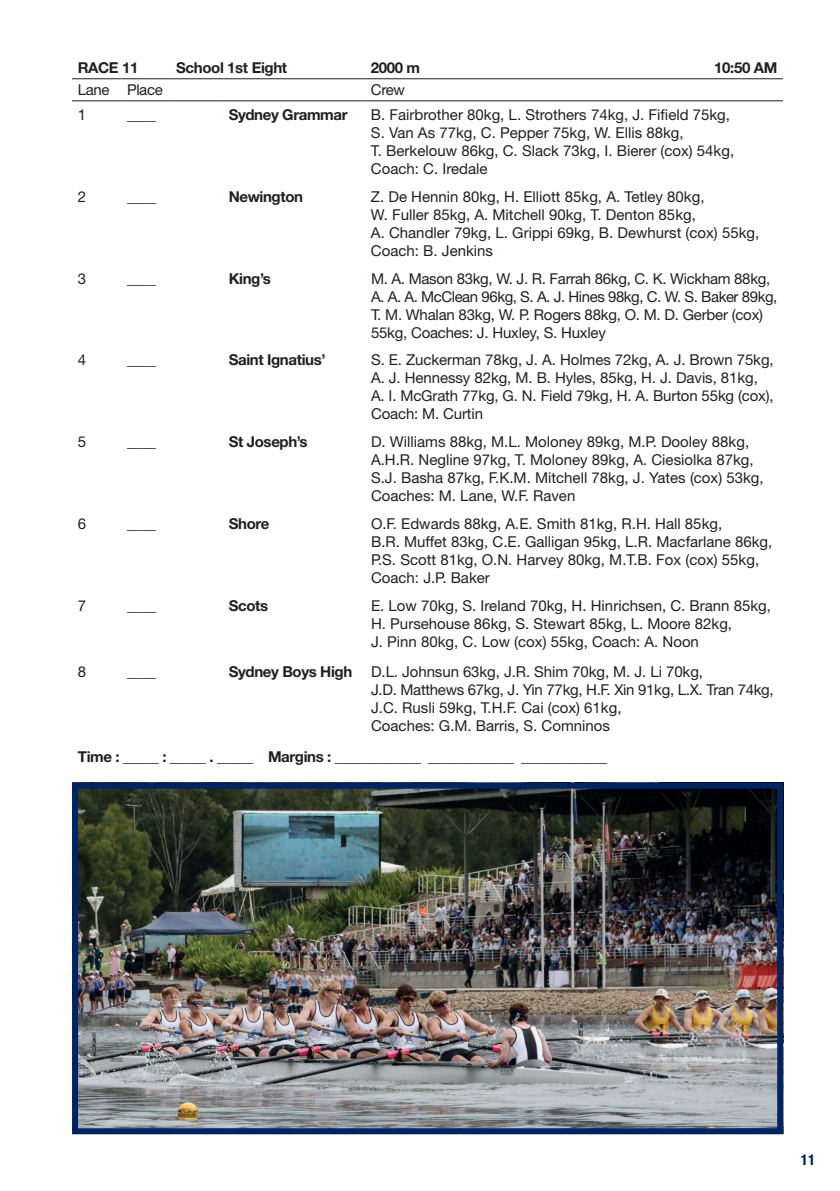
<style>
.page{position:relative;width:840px;height:1191px;background:#fff}
.page>*{position:absolute;margin:0;border:0;box-sizing:border-box;transform-origin:0 0}
.t1{font:15px/18px "Helvetica Neue LT Std";color:#231f20}
.t2{font:700 15px "Helvetica Neue LT Std";letter-spacing:-.025em;color:#231f20}
.t3{font:15px/18px "Helvetica Neue LT Std";letter-spacing:-.02em;color:#231f20}
.t4{font:15px "Helvetica Neue LT Std";letter-spacing:-.025em;color:#231f20}
.t5{font:700 condensed 15px "Helvetica Neue LT Std";color:#002361}
</style>
<div class="page">
<hr style="left:72px;top:78px;width:49px;height:1px;background:#231f20">
<hr style="left:121px;top:78px;width:49px;height:1px;background:#231f20">
<hr style="left:170px;top:78px;width:53px;height:1px;background:#231f20">
<hr style="left:223px;top:78px;width:142px;height:1px;background:#231f20">
<hr style="left:365px;top:78px;width:417px;height:1px;background:#231f20">
<hr style="left:72px;top:100px;width:49px;height:1px;background:#231f20">
<hr style="left:121px;top:100px;width:49px;height:1px;background:#231f20">
<hr style="left:170px;top:100px;width:53px;height:1px;background:#231f20">
<hr style="left:223px;top:100px;width:142px;height:1px;background:#231f20">
<hr style="left:365px;top:100px;width:417px;height:1px;background:#231f20">
<img style="left:79px;top:789px;width:696px;height:338px">
<div style="left:72px;top:782px;width:710px;height:352px;border:6px solid #002361"></div>
<p class="t2" style="left:78px;top:58px;width:62px">RACE 11</p>
<p class="t2" style="left:176px;top:58px;width:112px">School 1st Eight</p>
<p class="t2" style="left:371px;top:58px;width:51px">2000 m</p>
<p class="t2" style="left:713px;top:58px;width:64px">10:50 AM</p>
<p class="t4" style="left:78px;top:81px;width:86px">Lane Place</p>
<p class="t1" style="left:371px;top:81px;width:35px">Crew</p>
<p class="t1" style="left:78px;top:105px;width:10px">1</p>
<p class="t1" style="left:127px;top:105px;width:30px">____</p>
<p class="t2" style="left:228px;top:105px;width:120px">Sydney Grammar</p>
<p class="t1" style="left:371px;top:105px;width:364px">B. Fairbrother 80kg, L. Strothers 74kg, J. Fifield 75kg, S. Van As 77kg, C. Pepper 75kg, W. Ellis 88kg,<br>T. Berkelouw 86kg, C. Slack 73kg, I. Bierer (cox) 54kg, Coach: C. Iredale</p>
<p class="t1" style="left:78px;top:187px;width:10px">2</p>
<p class="t1" style="left:127px;top:187px;width:30px">____</p>
<p class="t2" style="left:228px;top:187px;width:76px">Newington</p>
<p class="t1" style="left:371px;top:187px;width:389px">Z. De Hennin 80kg, H. Elliott 85kg, A. Tetley 80kg,<br>W. Fuller 85kg, A. Mitchell 90kg, T. Denton 85kg,<br>A. Chandler 79kg, L. Grippi 69kg, B. Dewhurst (cox) 55kg, Coach: B. Jenkins</p>
<p class="t1" style="left:78px;top:269px;width:10px">3</p>
<p class="t1" style="left:127px;top:269px;width:30px">____</p>
<p class="t2" style="left:229px;top:269px;width:43px">King’s</p>
<p class="t3" style="left:371px;top:269px;width:407px">M. A. Mason 83kg, W. J. R. Farrah 86kg, C. K. Wickham 88kg, A. A. A. McClean 96kg, S. A. J. Hines 98kg, C. W. S. Baker 89kg, T. M. Whalan 83kg, W. P. Rogers 88kg, O. M. D. Gerber (cox)<br>55kg, Coaches: J. Huxley, S. Huxley</p>
<p class="t1" style="left:78px;top:351px;width:10px">4</p>
<p class="t1" style="left:127px;top:351px;width:30px">____</p>
<p class="t2" style="left:229px;top:351px;width:98px">Saint Ignatius’</p>
<p class="t1" style="left:371px;top:351px;width:404px">S. E. Zuckerman 78kg, J. A. Holmes 72kg, A. J. Brown 75kg, A. J. Hennessy 82kg, M. B. Hyles, 85kg, H. J. Davis, 81kg, A. I. McGrath 77kg, G. N. Field 79kg, H. A. Burton 55kg (cox), Coach: M. Curtin</p>
<p class="t1" style="left:78px;top:432px;width:10px">5</p>
<p class="t1" style="left:127px;top:432px;width:30px">____</p>
<p class="t2" style="left:229px;top:432px;width:80px">St Joseph’s</p>
<p class="t1" style="left:371px;top:432px;width:394px">D. Williams 88kg, M.L. Moloney 89kg, M.P. Dooley 88kg, A.H.R. Negline 97kg, T. Moloney 89kg, A. Ciesiolka 87kg, S.J. Basha 87kg, F.K.M. Mitchell 78kg, J. Yates (cox) 53kg, Coaches: M. Lane, W.F. Raven</p>
<p class="t1" style="left:78px;top:514px;width:10px">6</p>
<p class="t1" style="left:127px;top:514px;width:30px">____</p>
<p class="t2" style="left:229px;top:514px;width:42px">Shore</p>
<p class="t1" style="left:371px;top:514px;width:402px">O.F. Edwards 88kg, A.E. Smith 81kg, R.H. Hall 85kg,<br>B.R. Muffet 83kg, C.E. Galligan 95kg, L.R. Macfarlane 86kg, P.S. Scott 81kg, O.N. Harvey 80kg, M.T.B. Fox (cox) 55kg, Coach: J.P. Baker</p>
<p class="t1" style="left:78px;top:596px;width:10px">7</p>
<p class="t1" style="left:127px;top:596px;width:30px">____</p>
<p class="t2" style="left:229px;top:596px;width:41px">Scots</p>
<p class="t1" style="left:371px;top:596px;width:401px">E. Low 70kg, S. Ireland 70kg, H. Hinrichsen, C. Brann 85kg,<br>H. Pursehouse 86kg, S. Stewart 85kg, L. Moore 82kg,<br>J. Pinn 80kg, C. Low (cox) 55kg, Coach: A. Noon</p>
<p class="t2" style="left:229px;top:662px;width:125px">Sydney Boys High</p>
<p class="t1" style="left:371px;top:662px;width:404px">D.L. Johnsun 63kg, J.R. Shim 70kg, M. J. Li 70kg,<br>J.D. Matthews 67kg, J. Yin 77kg, H.F. Xin 91kg, L.X. Tran 74kg, J.C. Rusli 59kg, T.H.F. Cai (cox) 61kg,<br>Coaches: G.M. Barris, S. Comninos</p>
<p class="t2" style="left:78px;top:747px;width:530px">Time : _____ : _____ . _____ Margins : ____________ ____________ ____________</p>
<p class="t1" style="left:78px;top:662px;width:10px">8</p>
<p class="t1" style="left:127px;top:662px;width:30px">____</p>
<p class="t5" style="left:800px;top:1150px;width:16px">11</p>
</div>
